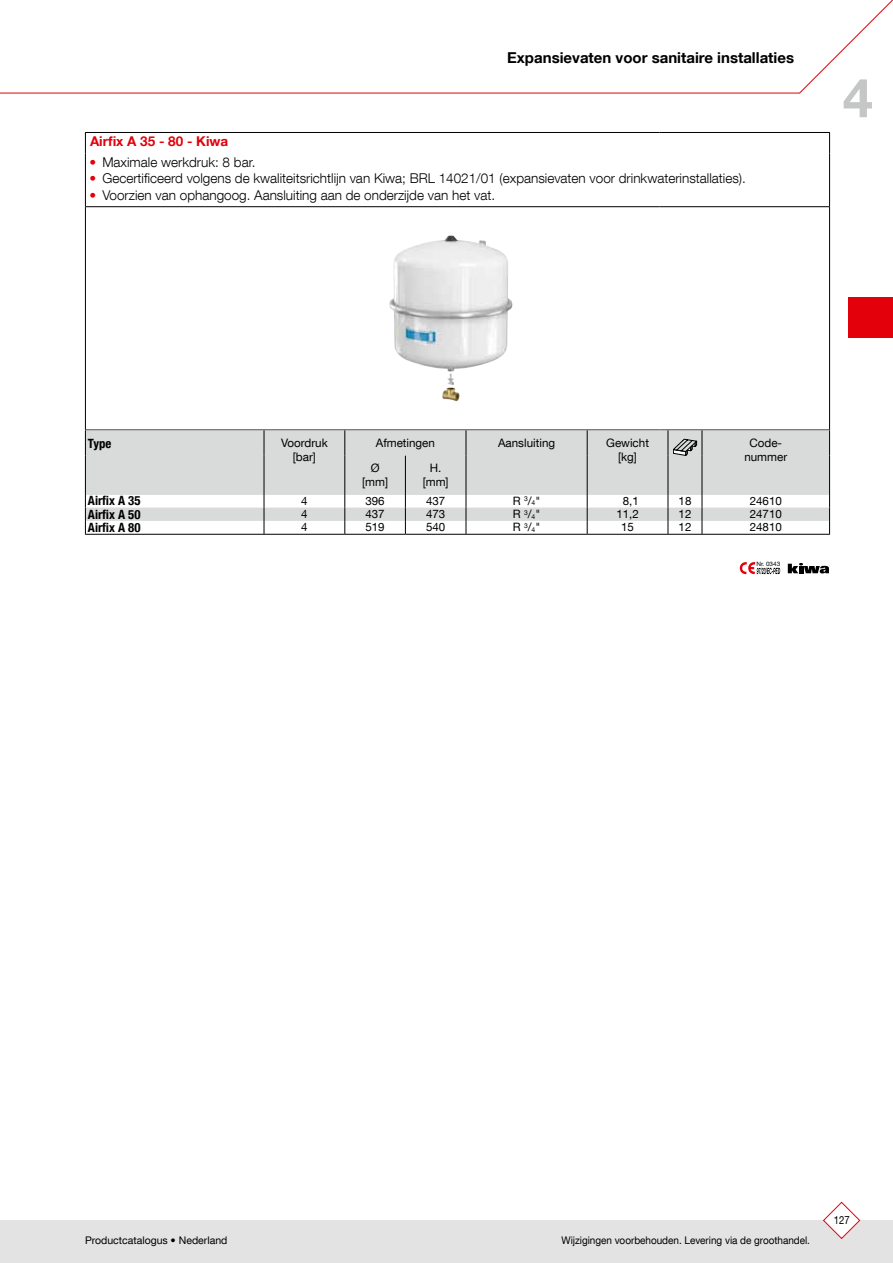
<style>
.page{position:relative;width:893px;height:1263px;background:#fff}
.page>*{position:absolute;margin:0;border:0;box-sizing:border-box;transform-origin:0 0}
.t1{font:700 54px "Helvetica Neue LT Com";color:#c5c6c6}
.t2{font:700 15px "Helvetica Neue LT Com";color:#000}
.t3{font:300 13.5px "Helvetica Neue LT Com";color:#000}
.t4{font:700 13.5px "Helvetica Neue LT Com";color:#e3000b}
.t5{font:700 condensed 12.75px "Helvetica Neue LT Com";color:#000}
.t6{font:11.7px/14px "Helvetica Neue LT Com";color:#000;text-align:center}
.t7{font:11.55px "Helvetica Neue LT Com";color:#000}
.t8{font:11.25px "Helvetica Neue LT Com";color:#000;scale:.85 1}
.t9{font:10.5px "Helvetica Neue LT Com";letter-spacing:-.005em;color:#000;scale:.95 1}
.t10{font:10.5px "Helvetica Neue LT Com";letter-spacing:-.005em;color:#000}
.t11{font:6px "Helvetica Neue CE";color:#000;scale:1.06 1}
.s1{color:#e3000b}
.s2{font-size:6.75px}
</style>
<div class="page">
<div style="left:0;top:1220px;width:893px;height:43px;background:#e3e3e3"></div>
<svg style="left:0;top:0;width:893px;height:94px"></svg>
<svg style="left:823px;top:1201px;width:38px;height:38px"></svg>
<div style="left:848px;top:298px;width:45px;height:40px;background:#e3000b"></div>
<hr style="left:85px;top:132px;width:574px;height:1px;background:#000">
<svg style="left:85px;top:133px;width:1px;height:20px"></svg>
<hr style="left:85px;top:153px;width:1px;height:53px;background:#000">
<hr style="left:829px;top:153px;width:1px;height:53px;background:#000">
<hr style="left:659px;top:132px;width:171px;height:1px;background:#000">
<svg style="left:829px;top:133px;width:1px;height:20px"></svg>
<hr style="left:85px;top:206px;width:574px;height:1px;background:#000">
<hr style="left:85px;top:207px;width:1px;height:223px;background:#000">
<hr style="left:659px;top:206px;width:171px;height:1px;background:#000">
<hr style="left:829px;top:207px;width:1px;height:223px;background:#000">
<img style="left:389px;top:235px;width:123px;height:166px">
<svg style="left:86px;top:430px;width:743px;height:91px;fill:#d9dada"></svg>
<svg style="left:85px;top:430px;width:1px;height:26px"></svg>
<svg style="left:264px;top:430px;width:1px;height:26px"></svg>
<svg style="left:344px;top:430px;width:1px;height:26px"></svg>
<svg style="left:466px;top:430px;width:1px;height:26px"></svg>
<svg style="left:587px;top:430px;width:1px;height:26px"></svg>
<svg style="left:829px;top:430px;width:1px;height:26px"></svg>
<hr style="left:85px;top:456px;width:1px;height:39px;background:#000">
<hr style="left:264px;top:456px;width:1px;height:39px;background:#000">
<hr style="left:344px;top:456px;width:1px;height:39px;background:#000">
<hr style="left:405px;top:456px;width:1px;height:39px;background:#000">
<hr style="left:466px;top:456px;width:1px;height:39px;background:#000">
<hr style="left:587px;top:456px;width:1px;height:39px;background:#000">
<hr style="left:668px;top:456px;width:1px;height:39px;background:#000">
<hr style="left:702px;top:456px;width:1px;height:39px;background:#000">
<hr style="left:829px;top:456px;width:1px;height:39px;background:#000">
<svg style="left:85px;top:495px;width:1px;height:39px"></svg>
<svg style="left:264px;top:495px;width:1px;height:39px"></svg>
<svg style="left:344px;top:495px;width:1px;height:39px"></svg>
<svg style="left:405px;top:495px;width:1px;height:39px"></svg>
<svg style="left:466px;top:495px;width:1px;height:39px"></svg>
<svg style="left:587px;top:495px;width:1px;height:39px"></svg>
<svg style="left:668px;top:495px;width:1px;height:39px"></svg>
<svg style="left:702px;top:495px;width:1px;height:39px"></svg>
<svg style="left:829px;top:495px;width:1px;height:39px"></svg>
<hr style="left:85px;top:534px;width:179px;height:1px;background:#000">
<hr style="left:264px;top:534px;width:81px;height:1px;background:#000">
<hr style="left:345px;top:534px;width:60px;height:1px;background:#000">
<hr style="left:405px;top:534px;width:61px;height:1px;background:#000">
<hr style="left:466px;top:534px;width:121px;height:1px;background:#000">
<hr style="left:587px;top:534px;width:81px;height:1px;background:#000">
<hr style="left:668px;top:534px;width:34px;height:1px;background:#000">
<hr style="left:702px;top:534px;width:128px;height:1px;background:#000">
<svg style="left:668px;top:430px;width:35px;height:26px"></svg>
<svg style="left:740px;top:562px;width:40px;height:12px"></svg>
<svg style="left:788px;top:563px;width:41px;height:10px"></svg>
<p class="t2" style="left:507px;top:49px;width:288px">Expansievaten voor sanitaire installaties</p>
<p class="t4" style="left:90px;top:133px;width:140px">Airfix A 35 - 80 - Kiwa</p>
<p class="t3" style="left:90px;top:154px;width:167px"><span class="s1">•</span> Maximale werkdruk: 8 bar.</p>
<p class="t3" style="left:90px;top:170px;width:658px"><span class="s1">•</span> Gecertificeerd volgens de kwaliteitsrichtlijn van Kiwa; BRL 14021/01 (expansievaten voor drinkwaterinstallaties).</p>
<p class="t3" style="left:90px;top:187px;width:407px"><span class="s1">•</span> Voorzien van ophangoog. Aansluiting aan de onderzijde van het vat.</p>
<h1 class="t1" style="left:843px;top:64px;width:32px">4</h1>
<p class="t5" style="left:88px;top:436px;width:25px">Type</p>
<p class="t6" style="left:281px;top:436px;width:48px">Voordruk [bar]</p>
<p class="t6" style="left:376px;top:436px;width:61px">Afmetingen</p>
<p class="t6" style="left:498px;top:436px;width:59px">Aansluiting</p>
<p class="t6" style="left:606px;top:436px;width:44px">Gewicht [kg]</p>
<p class="t6" style="left:744px;top:436px;width:44px">Code&shy;nummer</p>
<p class="t6" style="left:362px;top:461px;width:27px">Ø [mm]</p>
<p class="t6" style="left:423px;top:461px;width:27px">H. [mm]</p>
<p class="t5" style="left:88px;top:493px;width:54px">Airfix A 35</p>
<p class="t7" style="left:301px;top:493px;width:8px">4</p>
<p class="t7" style="left:365px;top:493px;width:21px">396</p>
<p class="t7" style="left:426px;top:493px;width:21px">437</p>
<p class="t7" style="left:513px;top:493px;width:29px">R <sup>3</sup>/<span class="s2">4</span>"</p>
<p class="t7" style="left:623px;top:493px;width:18px">8,1</p>
<p class="t7" style="left:679px;top:493px;width:14px">18</p>
<p class="t7" style="left:750px;top:493px;width:34px">24610</p>
<p class="t5" style="left:88px;top:507px;width:54px">Airfix A 50</p>
<p class="t7" style="left:301px;top:507px;width:8px">4</p>
<p class="t7" style="left:365px;top:507px;width:21px">437</p>
<p class="t7" style="left:426px;top:507px;width:21px">473</p>
<p class="t7" style="left:513px;top:507px;width:29px">R <sup>3</sup>/<span class="s2">4</span>"</p>
<p class="t7" style="left:616px;top:507px;width:24px">11,2</p>
<p class="t7" style="left:679px;top:507px;width:14px">12</p>
<p class="t7" style="left:750px;top:507px;width:34px">24710</p>
<p class="t5" style="left:88px;top:520px;width:54px">Airfix A 80</p>
<p class="t7" style="left:301px;top:520px;width:8px">4</p>
<p class="t7" style="left:365px;top:520px;width:21px">519</p>
<p class="t7" style="left:426px;top:520px;width:21px">540</p>
<p class="t7" style="left:513px;top:520px;width:29px">R <sup>3</sup>/<span class="s2">4</span>"</p>
<p class="t7" style="left:621px;top:520px;width:14px">15</p>
<p class="t7" style="left:679px;top:520px;width:14px">12</p>
<p class="t7" style="left:750px;top:520px;width:34px">24810</p>
<p class="t11" style="left:756px;top:561px;width:24px">Nr. 0343</p>
<p class="t10" style="left:85px;top:1234px;width:144px">Productcatalogus • Nederland</p>
<p class="t9" style="left:562px;top:1234px;width:263px">Wijzigingen voorbehouden. Levering via de groothandel.</p>
<p class="t8" style="left:834px;top:1213px;width:20px">127</p>
</div>
